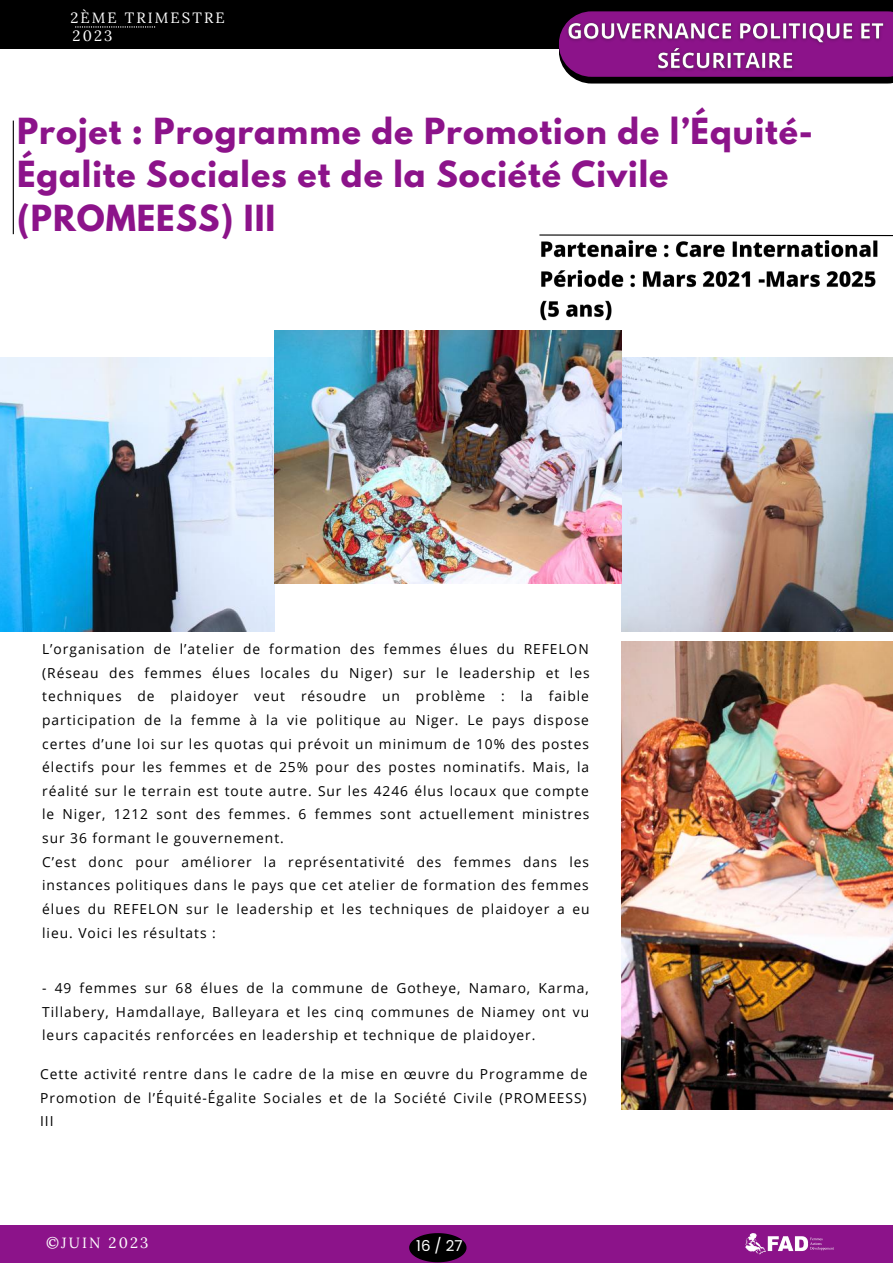
<style>
.page{position:relative;width:893px;height:1264px;background:#fff}
.page>*{position:absolute;margin:0;border:0;box-sizing:border-box;transform-origin:0 0}
.t1{font:700 31.8px/43.8px "League Spartan";letter-spacing:.03em;color:#8c138a}
.t2{font:15px "Poppins";color:#fff}
.t3{font:14.85px "Lora";letter-spacing:.14em;color:#fff}
.t4{font:13.8px/23.5px "Open Sans";letter-spacing:.07em;color:#000;text-align:justify}
</style>
<div class="page">
<img style="left:621px;top:357px;width:271px;height:274px">
<div style="left:0;top:0;width:892px;height:49px;background:#000"></div>
<svg style="left:75px;top:26px;width:80px;height:2px"></svg>
<svg style="left:559px;top:12px;width:333px;height:71px"></svg>
<svg style="left:880px;top:235px;width:12px;height:2px"></svg>
<hr style="left:13px;top:121px;width:1px;height:113px;background:#000">
<img style="left:0;top:357px;width:274px;height:274px">
<img style="left:562px;top:11px;width:327px;height:70px">
<img style="left:539px;top:234px;width:341px;height:87px">
<img style="left:621px;top:641px;width:271px;height:468px">
<div style="left:0;top:1224px;width:892px;height:38px;background:#8c138a"></div>
<img style="left:745px;top:1233px;width:89px;height:21px">
<svg style="left:409px;top:1233px;width:57px;height:29px"></svg>
<img style="left:274px;top:330px;width:347px;height:253px">
<p class="t3" style="left:70px;top:8px;width:156px">2ÈME TRIMESTRE</p>
<p class="t3" style="left:73px;top:26px;width:41px">2023</p>
<p class="t1" style="left:17px;top:113px;width:797px">Projet : Programme de Promotion de l’Équité-<br>Égalite Sociales et de la Société Civile (PROMEESS) III</p>
<p class="t4" style="left:42px;top:637px;width:549px">L’organisation de l’atelier de formation des femmes élues du REFELON (Réseau des femmes élues locales du Niger) sur le leadership et les techniques de plaidoyer veut résoudre un problème : la faible participation de la femme à la vie politique au Niger. Le pays dispose certes d’une loi sur les quotas qui prévoit un minimum de 10% des postes électifs pour les femmes et de 25% pour des postes nominatifs. Mais, la réalité sur le terrain est toute autre. Sur les 4246 élus locaux que compte le Niger, 1212 sont des femmes. 6 femmes sont actuellement ministres sur 36 formant le gouvernement.</p>
<p class="t4" style="left:42px;top:849px;width:549px">C’est donc pour améliorer la représentativité des femmes dans les instances politiques dans le pays que cet atelier de formation des femmes élues du REFELON sur le leadership et les techniques de plaidoyer a eu lieu. Voici les résultats :</p>
<p class="t4" style="left:42px;top:975px;width:548px">- 49 femmes sur 68 élues de la commune de Gotheye, Namaro, Karma, Tillabery, Hamdallaye, Balleyara et les cinq communes de Niamey ont vu leurs capacités renforcées en leadership et technique de plaidoyer.</p>
<p class="t4" style="left:40px;top:1062px;width:549px">Cette activité rentre dans le cadre de la mise en œuvre du Programme de Promotion de l’Équité-Égalite Sociales et de la Société Civile (PROMEESS)<br>III</p>
<p class="t3" style="left:46px;top:1232px;width:104px">©JUIN 2023</p>
<p class="t2" style="left:416px;top:1235px;width:48px">16 / 27</p>
</div>
